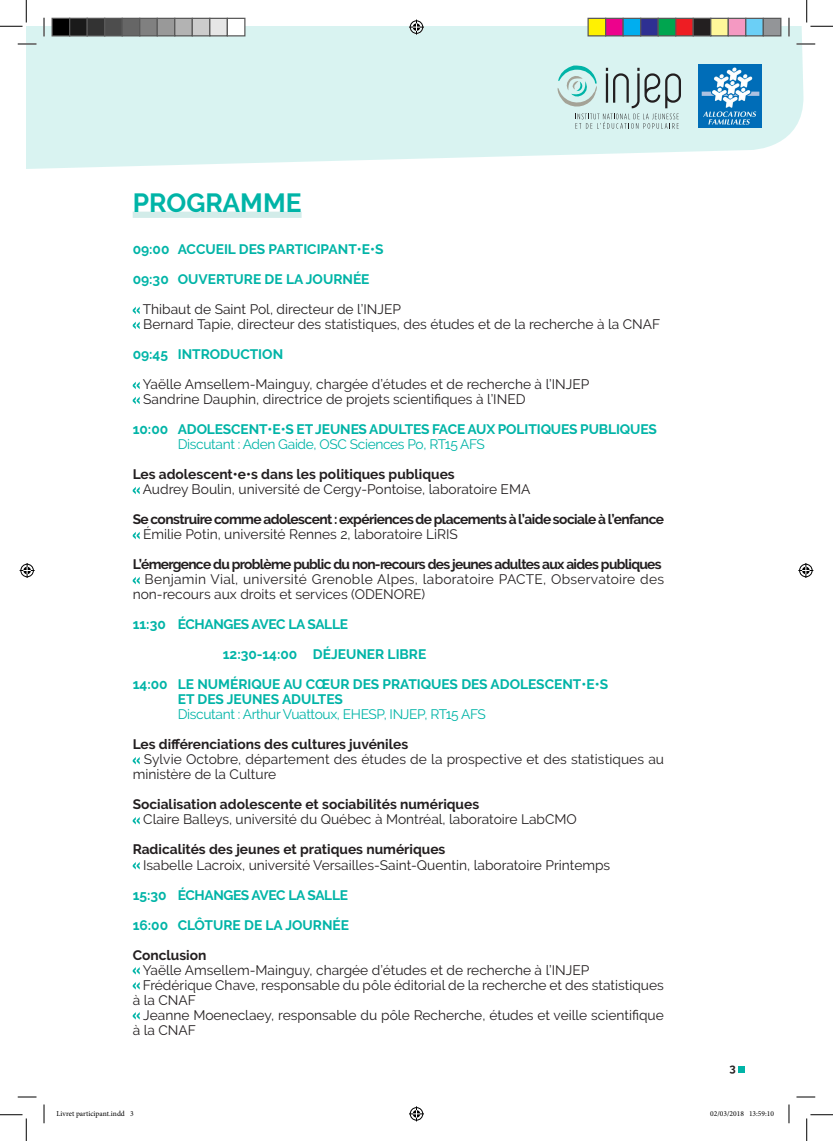
<style>
.page{position:relative;width:833px;height:1141px;background:#fff}
.page>*{position:absolute;margin:0;border:0;box-sizing:border-box;transform-origin:0 0}
.t1{font:700 26.25px "Raleway";color:#00b4a7}
.t2{font:13.75px/15px "Raleway";color:#231f20}
.t3{font:700 13.75px/30px "Raleway";color:#00b4a7}
.t4{font:700 13.75px "Raleway";letter-spacing:-.005em;color:#231f20}
.t5{font:13.75px/15px "Raleway";letter-spacing:.02em;color:#231f20}
.t6{font:13.75px "Raleway";letter-spacing:-.025em;color:#00b4a7}
.t7{font:700 13.75px "Raleway";letter-spacing:-.04em;color:#231f20}
.t8{font:700 13.75px "Raleway";letter-spacing:-.05em;color:#231f20}
.t9{font:700 13.75px/30px "Raleway";letter-spacing:-.025em;color:#00b4a7}
.t10{font:700 11.25px "Raleway";color:#231f20}
.t11{font:7.5px "Minion Pro";color:#000}
</style>
<div class="page">
<svg style="left:26px;top:26px;width:778px;height:143px;fill:#d9f3f1"></svg>
<svg style="left:557px;top:66px;width:123px;height:63px"></svg>
<img style="left:698px;top:65px;width:63px;height:63px">
<svg style="left:738px;top:1066px;width:6px;height:5px"></svg>
<svg style="left:133px;top:306px;width:7px;height:8px"></svg>
<svg style="left:133px;top:321px;width:7px;height:8px"></svg>
<svg style="left:133px;top:381px;width:7px;height:8px"></svg>
<svg style="left:133px;top:397px;width:7px;height:7px"></svg>
<svg style="left:133px;top:487px;width:7px;height:7px"></svg>
<svg style="left:133px;top:532px;width:7px;height:7px"></svg>
<svg style="left:133px;top:577px;width:7px;height:7px"></svg>
<svg style="left:133px;top:757px;width:7px;height:7px"></svg>
<svg style="left:133px;top:817px;width:7px;height:7px"></svg>
<svg style="left:133px;top:862px;width:7px;height:7px"></svg>
<svg style="left:133px;top:967px;width:7px;height:7px"></svg>
<svg style="left:133px;top:982px;width:7px;height:7px"></svg>
<svg style="left:133px;top:1012px;width:7px;height:7px"></svg>
<div style="left:133px;top:212px;width:168px;height:6px;background:#d2ece9"></div>
<svg style="left:18px;top:43px;width:18px;height:2px"></svg>
<svg style="left:796px;top:43px;width:18px;height:2px"></svg>
<svg style="left:18px;top:1096px;width:18px;height:1px"></svg>
<svg style="left:796px;top:1096px;width:18px;height:1px"></svg>
<svg style="left:43px;top:18px;width:2px;height:18px"></svg>
<svg style="left:43px;top:1104px;width:2px;height:19px"></svg>
<svg style="left:787px;top:18px;width:2px;height:18px"></svg>
<svg style="left:788px;top:1104px;width:1px;height:19px"></svg>
<svg style="left:0;top:0;width:27px;height:27px"></svg>
<svg style="left:0;top:1114px;width:27px;height:26px"></svg>
<svg style="left:806px;top:0;width:26px;height:27px"></svg>
<svg style="left:806px;top:1114px;width:26px;height:26px"></svg>
<svg style="left:409px;top:20px;width:15px;height:15px"></svg>
<svg style="left:409px;top:1106px;width:15px;height:15px"></svg>
<svg style="left:20px;top:563px;width:15px;height:15px"></svg>
<svg style="left:798px;top:563px;width:14px;height:15px"></svg>
<div style="left:52px;top:18px;width:18px;height:18px;background:#000"></div>
<div style="left:51px;top:18px;width:19px;height:18px;border:1px solid #595959"></div>
<div style="left:70px;top:18px;width:17px;height:18px;background:#1a1a1a"></div>
<div style="left:69px;top:18px;width:19px;height:18px;border:1px solid #595959"></div>
<div style="left:87px;top:18px;width:18px;height:18px;background:#333"></div>
<div style="left:86px;top:18px;width:19px;height:18px;border:1px solid #595959"></div>
<div style="left:105px;top:18px;width:17px;height:18px;background:#4d4d4d"></div>
<div style="left:104px;top:18px;width:19px;height:18px;border:1px solid #595959"></div>
<div style="left:122px;top:18px;width:18px;height:18px;background:#666"></div>
<div style="left:121px;top:18px;width:19px;height:18px;border:1px solid #595959"></div>
<div style="left:140px;top:18px;width:17px;height:18px;background:#808080"></div>
<div style="left:139px;top:18px;width:19px;height:18px;border:1px solid #595959"></div>
<div style="left:157px;top:18px;width:18px;height:18px;background:#999"></div>
<div style="left:156px;top:18px;width:19px;height:18px;border:1px solid #595959"></div>
<div style="left:175px;top:18px;width:17px;height:18px;background:#b3b3b3"></div>
<div style="left:174px;top:18px;width:19px;height:18px;border:1px solid #595959"></div>
<div style="left:192px;top:18px;width:18px;height:18px;background:#ccc"></div>
<div style="left:191px;top:18px;width:19px;height:18px;border:1px solid #595959"></div>
<div style="left:210px;top:18px;width:17px;height:18px;background:#e6e6e6"></div>
<div style="left:209px;top:18px;width:19px;height:18px;border:1px solid #595959"></div>
<div style="left:227px;top:18px;width:18px;height:18px;background:#fff"></div>
<div style="left:226px;top:18px;width:19px;height:18px;border:1px solid #595959"></div>
<div style="left:587px;top:18px;width:18px;height:18px;background:#fff101"></div>
<div style="left:587px;top:18px;width:19px;height:18px;border:1px solid #595959"></div>
<div style="left:605px;top:18px;width:17px;height:18px;background:#ed028c"></div>
<div style="left:604px;top:18px;width:19px;height:18px;border:1px solid #595959"></div>
<div style="left:622px;top:18px;width:18px;height:18px;background:#00aeef"></div>
<div style="left:622px;top:18px;width:19px;height:18px;border:1px solid #595959"></div>
<div style="left:640px;top:18px;width:17px;height:18px;background:#2e3092"></div>
<div style="left:639px;top:18px;width:19px;height:18px;border:1px solid #595959"></div>
<div style="left:657px;top:18px;width:18px;height:18px;background:#00a54f"></div>
<div style="left:657px;top:18px;width:19px;height:18px;border:1px solid #595959"></div>
<div style="left:675px;top:18px;width:17px;height:18px;background:#ee1d23"></div>
<div style="left:674px;top:18px;width:19px;height:18px;border:1px solid #595959"></div>
<div style="left:692px;top:18px;width:18px;height:18px;background:#231f20"></div>
<div style="left:692px;top:18px;width:19px;height:18px;border:1px solid #595959"></div>
<div style="left:710px;top:18px;width:17px;height:18px;background:#fff79a"></div>
<div style="left:709px;top:18px;width:19px;height:18px;border:1px solid #595959"></div>
<div style="left:727px;top:18px;width:18px;height:18px;background:#f499c2"></div>
<div style="left:727px;top:18px;width:19px;height:18px;border:1px solid #595959"></div>
<div style="left:745px;top:18px;width:17px;height:18px;background:#6bcff6"></div>
<div style="left:744px;top:18px;width:19px;height:18px;border:1px solid #595959"></div>
<div style="left:762px;top:18px;width:18px;height:18px;background:#939598"></div>
<div style="left:762px;top:18px;width:19px;height:18px;border:1px solid #595959"></div>
<h1 class="t1" style="left:133px;top:187px;width:170px">PROGRAMME</h1>
<p class="t3" style="left:133px;top:234px;width:252px">09:00 ACCUEIL DES PARTICIPANT•E•S<br>09:30 OUVERTURE DE LA JOURNÉE</p>
<p class="t2" style="left:143px;top:302px;width:518px">Thibaut de Saint Pol, directeur de l’INJEP<br>Bernard Tapie, directeur des statistiques, des études et de la recherche à la CNAF</p>
<p class="t3" style="left:133px;top:339px;width:152px">09:45 INTRODUCTION</p>
<p class="t2" style="left:143px;top:377px;width:448px">Yaëlle Amsellem-Mainguy, chargée d’études et de recherche à l’INJEP<br>Sandrine Dauphin, directrice de projets scientifiques à l’INED</p>
<p class="t3" style="left:133px;top:414px;width:525px">10:00 ADOLESCENT•E•S ET JEUNES ADULTES FACE AUX POLITIQUES PUBLIQUES</p>
<p class="t6" style="left:178px;top:436px;width:308px">Discutant : Aden Gaide, OSC Sciences Po, RT15 AFS</p>
<p class="t4" style="left:133px;top:466px;width:323px">Les adolescent•e•s dans les politiques publiques</p>
<p class="t2" style="left:143px;top:482px;width:389px">Audrey Boulin, université de Cergy-Pontoise, laboratoire EMA</p>
<p class="t7" style="left:133px;top:511px;width:532px">Se construire comme adolescent : expériences de placements à l’aide sociale à l’enfance</p>
<p class="t2" style="left:143px;top:527px;width:316px">Émilie Potin, université Rennes 2, laboratoire LiRIS</p>
<p class="t8" style="left:133px;top:556px;width:530px">L’émergence du problème public du non-recours des jeunes adultes aux aides publiques</p>
<p class="t5" style="left:133px;top:572px;width:532px;text-indent:12px">Benjamin Vial, université Grenoble Alpes, laboratoire PACTE, Observatoire des non-recours aux droits et services (ODENORE)</p>
<p class="t9" style="left:133px;top:609px;width:217px">11:30 ÉCHANGES AVEC LA SALLE</p>
<p class="t3" style="left:223px;top:639px;width:205px">12:30-14:00 DÉJEUNER LIBRE</p>
<p class="t3" style="left:133px;top:669px;width:476px">14:00 LE NUMÉRIQUE AU CŒUR DES PRATIQUES DES ADOLESCENT•E•S</p>
<p class="t3" style="left:178px;top:684px;width:166px">ET DES JEUNES ADULTES</p>
<p class="t6" style="left:178px;top:706px;width:309px">Discutant : Arthur Vuattoux, EHESP, INJEP, RT15 AFS</p>
<p class="t4" style="left:133px;top:736px;width:277px">Les différenciations des cultures juvéniles</p>
<p class="t2" style="left:133px;top:752px;width:532px;text-indent:11px">Sylvie Octobre, département des études de la prospective et des statistiques au ministère de la Culture</p>
<p class="t4" style="left:133px;top:796px;width:348px">Socialisation adolescente et sociabilités numériques</p>
<p class="t2" style="left:143px;top:812px;width:435px">Claire Balleys, université du Québec à Montréal, laboratoire LabCMO</p>
<p class="t4" style="left:133px;top:841px;width:314px">Radicalités des jeunes et pratiques numériques</p>
<p class="t2" style="left:143px;top:857px;width:468px">Isabelle Lacroix, université Versailles-Saint-Quentin, laboratoire Printemps</p>
<p class="t9" style="left:133px;top:879px;width:218px">15:30 ÉCHANGES AVEC LA SALLE<br>16:00 CLÔTURE DE LA JOURNÉE</p>
<p class="t4" style="left:133px;top:946px;width:75px">Conclusion</p>
<p class="t2" style="left:143px;top:962px;width:448px">Yaëlle Amsellem-Mainguy, chargée d’études et de recherche à l’INJEP</p>
<p class="t2" style="left:143px;top:977px;width:522px">Frédérique Chave, responsable du pôle éditorial de la recherche et des statistiques</p>
<p class="t2" style="left:133px;top:992px;width:65px">à la CNAF</p>
<p class="t2" style="left:143px;top:1007px;width:521px">Jeanne Moeneclaey, responsable du pôle Recherche, études et veille scientifique</p>
<p class="t2" style="left:133px;top:1022px;width:65px">à la CNAF</p>
<p class="t10" style="left:729px;top:1061px;width:8px">3</p>
<p class="t11" style="left:56px;top:1108px;width:79px">Livret participant.indd 3</p>
<p class="t11" style="left:709px;top:1108px;width:65px">02/03/2018 13:59:10</p>
</div>
